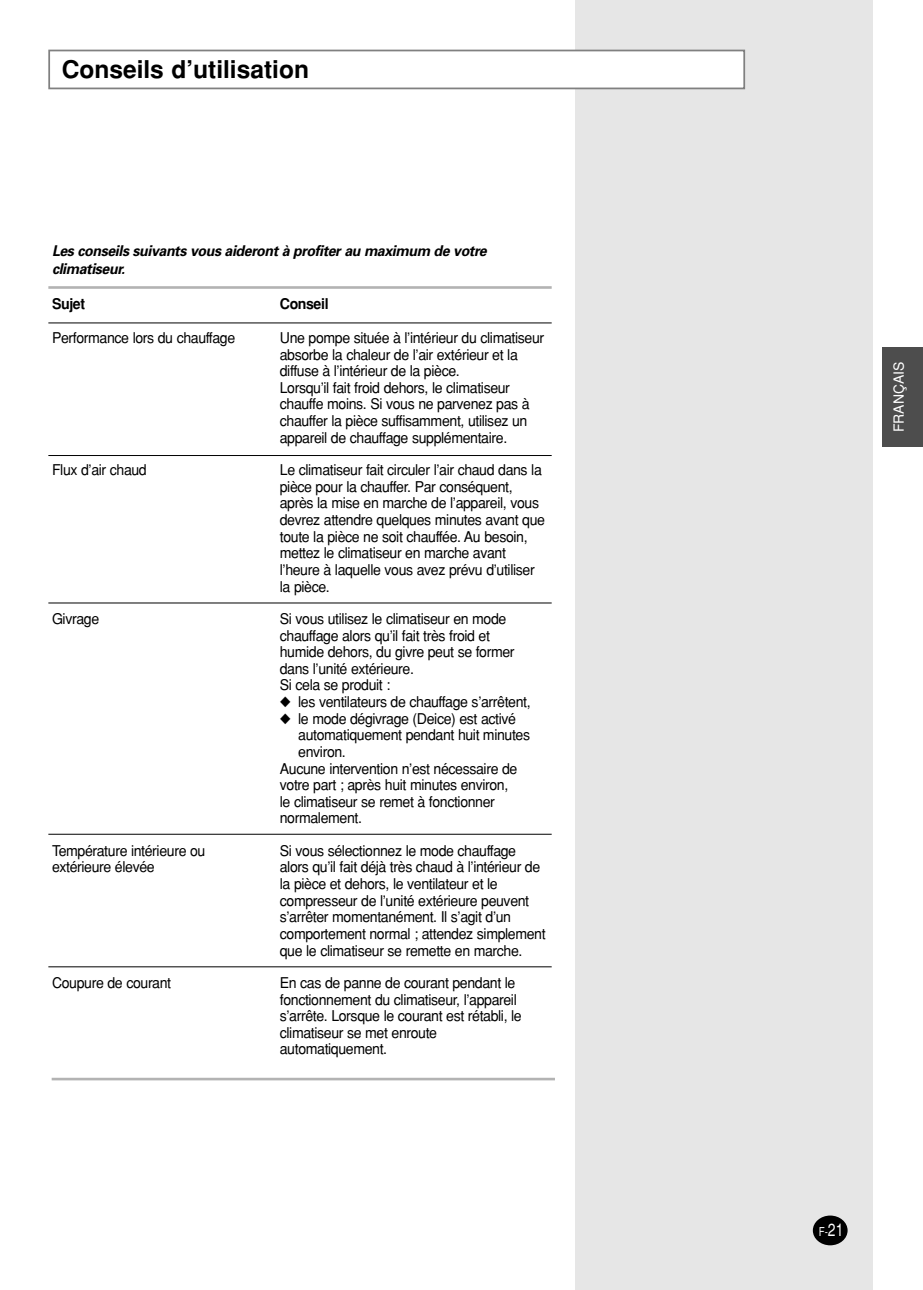
<style>
.page{position:relative;width:923px;height:1290px;background:#fff}
.page>*{position:absolute;margin:0;border:0;box-sizing:border-box;transform-origin:0 0}
.t1{font:700 24.5px "Helvetica";color:#000}
.t2{font:14.88px/16.6px "Helvetica";letter-spacing:-.025em;color:#000;scale:.95 1}
.t3{font:italic 700 14.88px/17.5px "Univers";letter-spacing:-.025em;color:#000;scale:.95 1}
.t4{font:700 14.88px "Helvetica";letter-spacing:-.025em;color:#000;scale:.95 1}
.t5{font:14px "Helvetica";color:#fff}
.t6{font:12.25px "Helvetica";color:#fff;scale:.8 1}
.s1{font-size:17.5px}
</style>
<div class="page">
<div style="left:574px;top:0;width:298px;height:1290px;background:#e6e6e6"></div>
<div style="left:49px;top:50px;width:695px;height:38px;background:#fff"></div>
<div style="left:48px;top:50px;width:697px;height:39px;border:2px solid #808080"></div>
<hr style="left:48px;top:286px;width:503px;height:3px;background:#b3b3b3">
<hr style="left:48px;top:322px;width:503px;height:1px;background:#000">
<hr style="left:48px;top:455px;width:503px;height:1px;background:#000">
<hr style="left:48px;top:602px;width:503px;height:1px;background:#000">
<hr style="left:48px;top:834px;width:503px;height:1px;background:#000">
<hr style="left:48px;top:966px;width:503px;height:1px;background:#000">
<hr style="left:52px;top:1078px;width:503px;height:2px;background:#b3b3b3">
<div style="left:812px;top:1215px;width:35px;height:30px;background:#000;border-radius:50%"></div>
<div style="left:882px;top:347px;width:40px;height:99px;background:#4d4d4d"></div>
<h1 class="t1" style="left:62px;top:60px;width:249px">Conseils d’utilisation</h1>
<p class="t3" style="left:52px;top:244px;width:459px">Les conseils suivants vous aideront à profiter au maximum de votre climatiseur.</p>
<p class="t4" style="left:52px;top:298px;width:36px">Sujet</p>
<p class="t4" style="left:280px;top:298px;width:53px">Conseil</p>
<p class="t2" style="left:52px;top:331px;width:194px">Performance lors du chauffage</p>
<p class="t2" style="left:280px;top:331px;width:280px">Une pompe située à l’intérieur du climatiseur absorbe la chaleur de l’air extérieur et la diffuse à l’intérieur de la pièce.<br>Lorsqu’il fait froid dehors, le climatiseur chauffe moins. Si vous ne parvenez pas à chauffer la pièce suffisamment, utilisez un appareil de chauffage supplémentaire.</p>
<p class="t2" style="left:52px;top:463px;width:101px">Flux d’air chaud</p>
<p class="t2" style="left:280px;top:463px;width:280px">Le climatiseur fait circuler l’air chaud dans la pièce pour la chauffer. Par conséquent, après la mise en marche de l’appareil, vous devrez attendre quelques minutes avant que toute la pièce ne soit chauffée. Au besoin, mettez le climatiseur en marche avant l’heure à laquelle vous avez prévu d’utiliser la pièce.</p>
<p class="t2" style="left:52px;top:612px;width:51px">Givrage</p>
<p class="t2" style="left:280px;top:612px;width:249px">Si vous utilisez le climatiseur en mode chauffage alors qu’il fait très froid et humide dehors, du givre peut se former dans l’unité extérieure.<br>Si cela se produit :</p>
<p class="t2" style="left:280px;top:695px;width:265px">◆ les ventilateurs de chauffage s’arrêtent,</p>
<p class="t2" style="left:280px;top:711px;width:250px">◆ le mode dégivrage (Deice) est activé</p>
<p class="t2" style="left:298px;top:728px;width:245px">automatiquement pendant huit minutes</p>
<p class="t2" style="left:298px;top:745px;width:52px">environ.</p>
<p class="t2" style="left:280px;top:761px;width:251px">Aucune intervention n’est nécessaire de</p>
<p class="t2" style="left:280px;top:778px;width:242px">votre part ; après huit minutes environ,</p>
<p class="t2" style="left:280px;top:795px;width:228px">le climatiseur se remet à fonctionner</p>
<p class="t2" style="left:280px;top:811px;width:88px">normalement.</p>
<p class="t2" style="left:52px;top:844px;width:163px">Température intérieure ou</p>
<p class="t2" style="left:280px;top:844px;width:250px">Si vous sélectionnez le mode chauffage</p>
<p class="t2" style="left:52px;top:860px;width:109px">extérieure élevée</p>
<p class="t2" style="left:280px;top:860px;width:281px">alors qu’il fait déjà très chaud à l’intérieur de la pièce et dehors, le ventilateur et le compresseur de l’unité extérieure peuvent s’arrêter momentanément. Il s’agit d’un comportement normal ; attendez simplement que le climatiseur se remette en marche.</p>
<p class="t2" style="left:52px;top:976px;width:127px">Coupure de courant</p>
<p class="t2" style="left:280px;top:976px;width:256px">En cas de panne de courant pendant le fonctionnement du climatiseur, l’appareil s’arrête. Lorsque le courant est rétabli, le climatiseur se met enroute automatiquement.</p>
<p class="t5" style="left:893px;top:432px;width:72px;rotate:-90deg">FRANÇAIS</p>
<p class="t6" style="left:818px;top:1227px;width:32px">F-<span class="s1">21</span></p>
</div>
